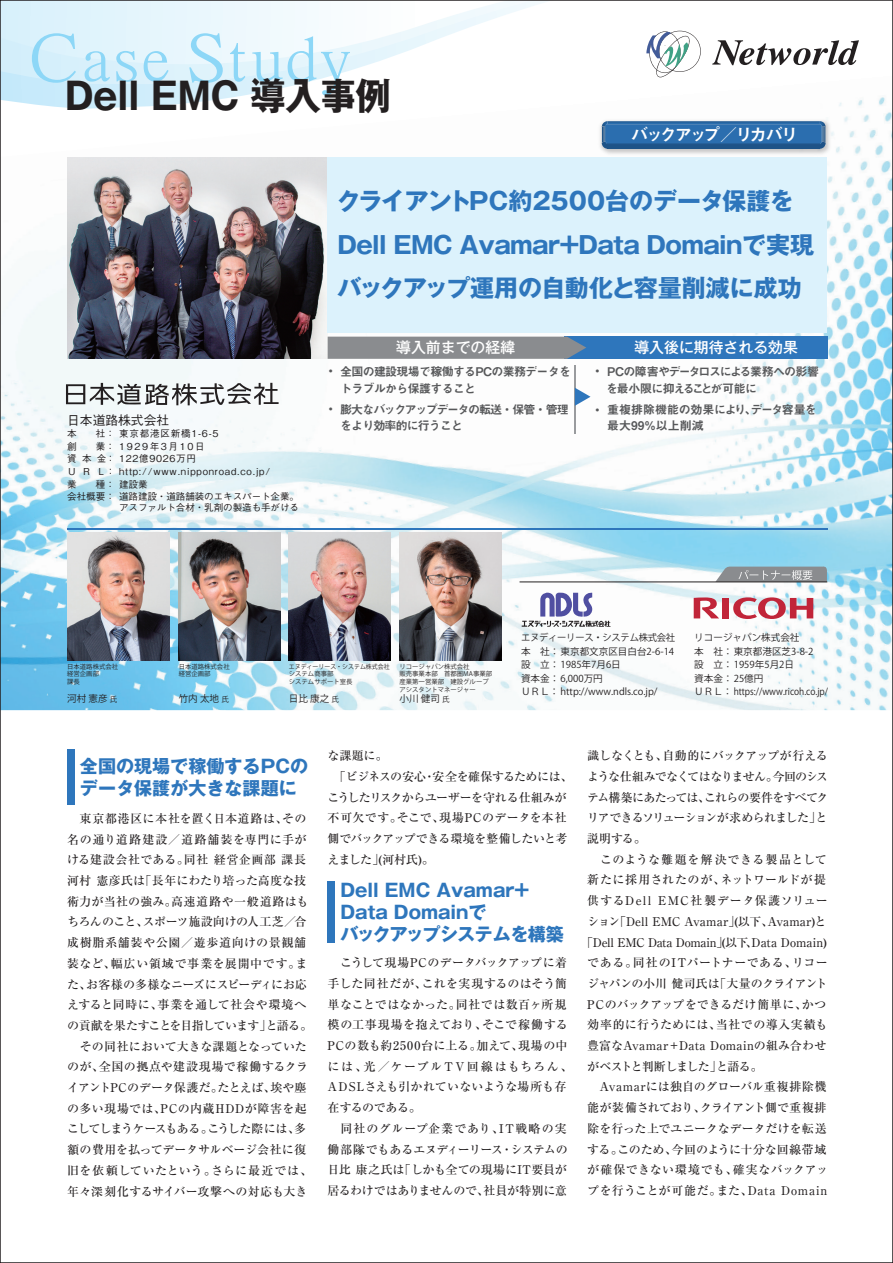
<style>
.page{position:relative;width:893px;height:1263px;background:#fff}
.page>*{position:absolute;margin:0;border:0;box-sizing:border-box;transform-origin:0 0}
.t1{font:700 37.2px "Gothic MB101 Pro";color:#231f20;scale:.94 1}
.t2{font:700 24px/43.5px "Gothic MB101 Pro";letter-spacing:-.025em;color:#2e76bc}
.t3{font:700 18px/21.8px "Gothic MB101 Pro";color:#2e76bc}
.t4{font:16.95px "Midashi Go Pro MB31";letter-spacing:-.12em;color:#fff}
.t5{font:500 14.85px "Gothic MB101 Pro";color:#fff}
.t6{font:13.35px "Midashi Go Pro MB31";color:#57585a}
.t7{font:500 12.75px "Gothic BBB Pro";color:#231f20}
.t8{font:500 12px/20.7px "Ryumin Pro";letter-spacing:.005em;color:#231f20;text-align:justify}
.t9{font:500 12px/20.7px "Ryumin Pro";letter-spacing:.025em;color:#231f20}
.t10{font:500 12px/20.7px "Ryumin Pro";letter-spacing:-.03em;color:#231f20}
.t11{font:12px/16.5px "Midashi Go Pro MB31";letter-spacing:-.06em;color:#57585a}
.t12{font:500 12px "Ryumin Pro";letter-spacing:-.015em;color:#231f20}
.t13{font:12px/16.5px "Midashi Go Pro MB31";color:#57585a}
.t14{font:500 12px "Ryumin Pro";letter-spacing:.055em;color:#231f20}
.t15{font:500 12px "Ryumin Pro";letter-spacing:.07em;color:#231f20}
.t16{font:500 12px "Ryumin Pro";letter-spacing:.045em;color:#231f20}
.t17{font:500 12px "Ryumin Pro";letter-spacing:-.055em;color:#231f20}
.t18{font:500 12px "Ryumin Pro";letter-spacing:-.045em;color:#231f20}
.t19{font:500 12px "Ryumin Pro";letter-spacing:.035em;color:#231f20}
.t20{font:500 12px "Ryumin Pro";letter-spacing:.065em;color:#231f20}
.t21{font:500 12px "Ryumin Pro";letter-spacing:-.065em;color:#231f20}
.t22{font:9.6px/13.5px "Koz Go Pr 6 N";color:#231f20}
.t23{font:500 9.6px/12.5px "Gothic BBB Pro";letter-spacing:.07em;color:#231f20}
.t24{font:500 9.6px "Gothic BBB Pro";letter-spacing:-.01em;color:#231f20}
.t25{font:9.6px "Koz Go Pro";color:#231f20}
.t26{font:500 9.6px "Gothic BBB Pro";letter-spacing:.17em;color:#231f20}
.t27{font:6.45px/7.6px "Koz Go Pro";color:#231f20}
.t28{font:6.45px/7.6px "Koz Go Pro";color:#231f20;scale:.93 1}
.s1{font-size:13.35px}
.s2{font-size:7.5px}
</style>
<div class="page">
<img style="left:3px;top:97px;width:887px;height:613px">
<svg style="left:3px;top:96px;width:740px;height:13px"></svg>
<svg style="left:3px;top:3px;width:505px;height:93px"></svg>
<img style="left:598px;top:116px;width:235px;height:41px">
<svg style="left:602px;top:121px;width:224px;height:29px;background:#316da7"></svg>
<div style="left:67px;top:750px;width:8px;height:55px;background:#2e76bc"></div>
<div style="left:328px;top:881px;width:7px;height:62px;background:#2e76bc"></div>
<img style="left:67px;top:157px;width:261px;height:202px">
<div style="left:328px;top:157px;width:499px;height:175px;background:#dcf2fc"></div>
<div style="left:564px;top:337px;width:264px;height:22px;background:#2e76bc"></div>
<svg style="left:328px;top:337px;width:258px;height:22px;background:#878c91"></svg>
<hr style="left:67px;top:528px;width:760px;height:1px;background:#2e76bc">
<hr style="left:575px;top:365px;width:1px;height:68px;background:#999b9e">
<svg style="left:575px;top:388px;width:15px;height:18px"></svg>
<img style="left:68px;top:533px;width:102px;height:127px">
<img style="left:178px;top:533px;width:102px;height:127px">
<img style="left:289px;top:533px;width:102px;height:127px">
<img style="left:399px;top:533px;width:103px;height:127px">
<svg style="left:646px;top:31px;width:55px;height:46px"></svg>
<svg style="left:712px;top:40px;width:147px;height:25px"></svg>
<svg style="left:715px;top:565px;width:112px;height:16px;background:#95a0a6"></svg>
<hr style="left:519px;top:581px;width:308px;height:1px;background:#231f20">
<svg style="left:733px;top:597px;width:80px;height:22px"></svg>
<div style="left:722px;top:598px;width:7px;height:20px;background:#c12539"></div>
<svg style="left:694px;top:597px;width:25px;height:21px"></svg>
<svg style="left:66px;top:383px;width:213px;height:22px"></svg>
<svg style="left:522px;top:592px;width:89px;height:35px"></svg>
<h1 class="t1" style="left:65px;top:64px;width:348px">Dell EMC 導入事例</h1>
<h3 class="t4" style="left:631px;top:121px;width:169px">バックアップ／リカバリ</h3>
<h2 class="t2" style="left:336px;top:176px;width:479px">クライアントPC約2500台のデータ保護を<br>Dell EMC Avamar＋Data Domainで実現バックアップ運用の自動化と容量削減に成功</h2>
<p class="t7" style="left:67px;top:410px;width:104px">日本道路株式会社</p>
<p class="t23" style="left:67px;top:426px;width:68px">本　　社：　　</p>
<p class="t23" style="left:67px;top:426px;width:153px;text-indent:52px">東京都港区新橋1-6-5創　　業：　　</p>
<p class="t26" style="left:119px;top:439px;width:87px">1929年3月10日</p>
<p class="t23" style="left:67px;top:451px;width:130px">資本金： 122億9026万円</p>
<p class="t23" style="left:67px;top:464px;width:205px">Ｕ Ｒ Ｌ： http://www.nipponroad.co.jp/</p>
<p class="t23" style="left:67px;top:477px;width:82px">業　　種：　 建設業</p>
<p class="t24" style="left:67px;top:488px;width:233px">会社概要：道路建設・道路舗装のエキスパート企業。</p>
<p class="t24" style="left:119px;top:500px;width:182px">アスファルト合材・乳剤の製造も手がける</p>
<p class="t5" style="left:396px;top:335px;width:121px">導入前までの経緯</p>
<p class="t5" style="left:634px;top:335px;width:165px">導入後に期待される効果</p>
<p class="t11" style="left:340px;top:362px;width:232px;text-indent:-16px"><span class="s1">・</span>全国の建設現場で稼働するPCの業務データをトラブルから保護すること</p>
<p class="t11" style="left:340px;top:400px;width:230px">膨大なバックアップデータの転送・保管・管理をより効率的に行うこと</p>
<p class="t6" style="left:324px;top:398px;width:15px">・</p>
<p class="t6" style="left:591px;top:361px;width:15px">・</p>
<p class="t6" style="left:591px;top:399px;width:15px">・</p>
<p class="t11" style="left:606px;top:362px;width:215px">PCの障害やデータロスによる業務への影響を最小限に抑えることが可能に</p>
<p class="t13" style="left:607px;top:400px;width:211px">重複排除機能の効果により、データ容量を最大99％以上削減</p>
<p class="t27" style="left:67px;top:662px;width:53px">日本道路株式会社経営企画部<br>課長</p>
<p class="t25" style="left:67px;top:693px;width:52px">河村 憲彦 <span class="s2">氏</span></p>
<p class="t27" style="left:179px;top:662px;width:53px">日本道路株式会社経営企画部</p>
<p class="t25" style="left:179px;top:693px;width:52px">竹内 太地 <span class="s2">氏</span></p>
<p class="t28" style="left:289px;top:662px;width:110px">エヌディーリース・システム株式会社システム商事部<br>システムサポート室長</p>
<p class="t25" style="left:289px;top:693px;width:52px">日比 康之 <span class="s2">氏</span></p>
<p class="t27" style="left:399px;top:662px;width:94px">リコージャパン株式会社<br>販売事業本部　首都圏MA事業部産業第一営業部　建設グループアシスタントマネージャー</p>
<p class="t25" style="left:399px;top:693px;width:52px">小川 健司 <span class="s2">氏</span></p>
<p class="t22" style="left:521px;top:631px;width:156px">エヌディーリース・システム株式会社本　社：東京都文京区目白台2-6-14設　立：1985年7月6日<br>資本金：6,000万円<br>Ｕ ＲＬ：http://www.ndls.co.jp/</p>
<p class="t22" style="left:694px;top:631px;width:135px">リコージャパン株式会社<br>本　社：東京都港区芝3-8-2<br>設　立：1959年5月2日<br>資本金：25億円<br>Ｕ ＲＬ：https://www.ricoh.co.jp/</p>
<h3 class="t3" style="left:80px;top:753px;width:230px">全国の現場で稼働するPCのデータ保護が大きな課題に</h3>
<p class="t8" style="left:67px;top:807px;width:247px;text-align:center">東京都港区に本社を置く日本道路は、その<br>名の通り道路建設／道路舗装を専門に手がける建設会社である。同社 経営企画部 課長河村 憲彦氏は「長年にわたり培った高度な技術力が当社の強み。高速道路や一般道路はもちろんのこと、スポーツ施設向けの人工芝／合成樹脂系舗装や公園／遊歩道向けの景観舗装など、幅広い領域で事業を展開中です。また、お客様の多様なニーズにスピーディにお応えすると同時に、事業を通して社会や環境への貢献を果たすことを目指しています」と語る。　その同社において大きな課題となっていたのが、全国の拠点や建設現場で稼働するクライアントPCのデータ保護だ。たとえば、埃や塵の多い現場では、PCの内蔵HDDが障害を起こしてしまうケースもある。こうした際には、多額の費用を払ってデータサルベージ会社に復旧を依頼していたという。さらに最近では、年々深刻化するサイバー攻撃への対応も大き</p>
<p class="t10" style="left:328px;top:744px;width:247px">な課題に。<br>　「ビジネスの安心・安全を確保するためには、こうしたリスクからユーザーを守れる仕組みが不可欠です。そこで、現場PCのデータを本社側でバックアップできる環境を整備したいと考えました」(河村氏)。</p>
<h3 class="t3" style="left:340px;top:877px;width:225px">Dell EMC Avamar＋<br>Data Domainで<br>バックアップシステムを構築</h3>
<p class="t9" style="left:328px;top:951px;width:247px;text-indent:13px">こうして現場PCのデータバックアップに着手した同社だが、これを実現するのはそう簡単なことではなかった。同社では数百ヶ所規模の工事現場を抱えており、そこで稼働する<br>PCの数も約2500台に上る。加えて、現場の中には、光／ケーブルTV回線はもちろん、<br>ADSLさえも引かれていないような場所も存在するのである。</p>
<p class="t8" style="left:328px;top:1117px;width:242px;text-indent:13px">同社のグループ企業であり、IT戦略の実働部隊でもあるエヌディーリース・システムの日比 康之氏は「しかも全ての現場にIT要員が居るわけではありませんので、社員が特別に意</p>
<p class="t8" style="left:587px;top:744px;width:243px">識しなくとも、自動的にバックアップが行えるような仕組みでなくてはなりません。今回のシステム構築にあたっては、これらの要件をすべてクリアできるソリューションが求められました」と説明する。</p>
<p class="t20" style="left:600px;top:850px;width:228px">このような難題を解決できる製品として</p>
<p class="t19" style="left:587px;top:870px;width:240px">新たに採用されたのが、ネットワールドが提</p>
<p class="t15" style="left:587px;top:891px;width:242px">供するDell EMC社製データ保護ソリュー</p>
<p class="t8" style="left:587px;top:910px;width:241px">ション「Dell EMC Avamar」(以下、Avamar)と</p>
<p class="t12" style="left:581px;top:933px;width:247px">「Dell EMC Data Domain」(以下、Data Domain)</p>
<p class="t16" style="left:587px;top:953px;width:242px">である。同社のITパートナーである、リコー</p>
<p class="t17" style="left:587px;top:974px;width:242px">ジャパンの小川 健司氏は「大量のクライアント</p>
<p class="t8" style="left:587px;top:993px;width:241px">PCのバックアップをできるだけ簡単に、かつ</p>
<p class="t9" style="left:587px;top:1014px;width:242px">効率的に行うためには、当社での導入実績も</p>
<p class="t8" style="left:587px;top:1034px;width:241px">豊富なAvamar＋Data Domainの組み合わせ</p>
<p class="t21" style="left:587px;top:1057px;width:177px">がベストと判断しました」と語る。</p>
<p class="t8" style="left:599px;top:1076px;width:228px">Avamarには独自のグローバル重複排除機</p>
<p class="t18" style="left:587px;top:1098px;width:241px">能が装備されており、クライアント側で重複排</p>
<p class="t8" style="left:587px;top:1117px;width:241px">除を行った上でユニークなデータだけを転送</p>
<p class="t8" style="left:587px;top:1138px;width:241px">する。このため、今回のように十分な回線帯域</p>
<p class="t9" style="left:587px;top:1158px;width:242px">が確保できない環境でも、確実なバックアッ</p>
<p class="t14" style="left:587px;top:1181px;width:242px">プを行うことが可能だ。また、Data Domain</p>
</div>
